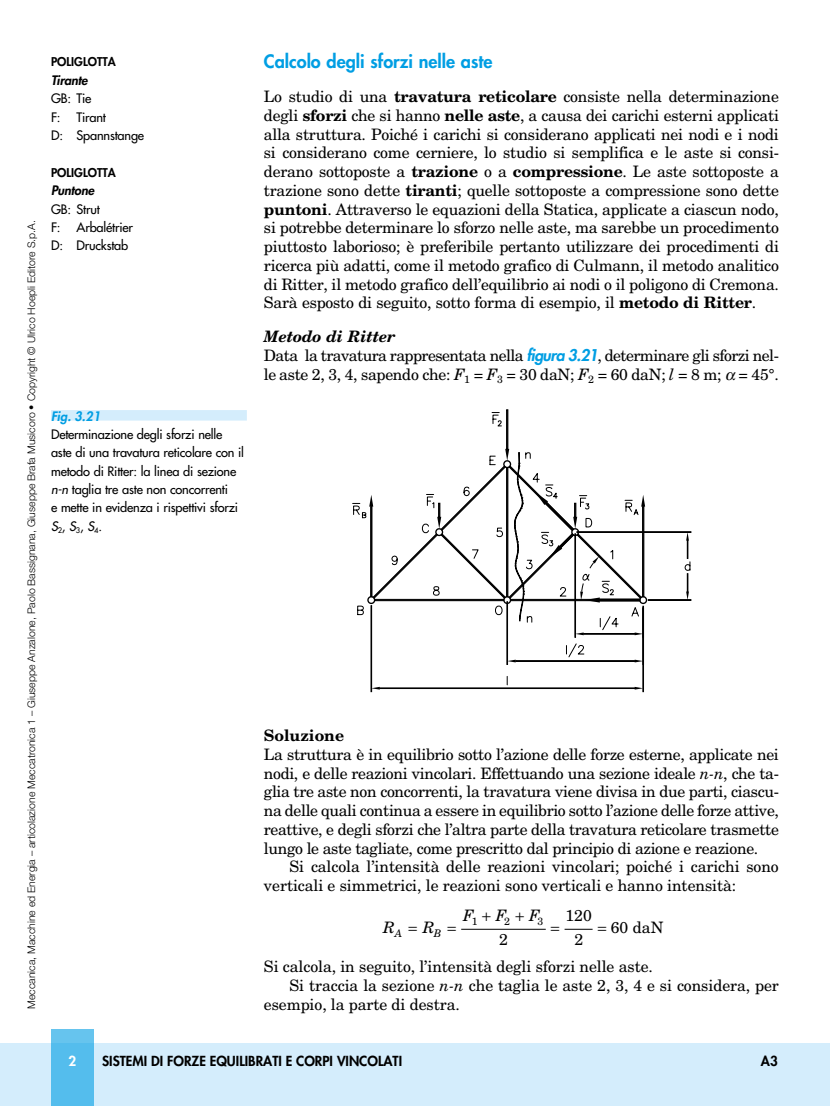
<style>
.page{position:relative;width:830px;height:1106px;background:#fff}
.page>*{position:absolute;margin:0;border:0;box-sizing:border-box;transform-origin:0 0}
.t1{font:800 18px "Futura";color:#009ee3}
.t2{font:15.75px/18.8px "New Century Schlbk";letter-spacing:-.005em;color:#000;text-align:justify}
.t3{font:15.75px/18.8px "New Century Schlbk";letter-spacing:-.035em;color:#000}
.t4{font:700 15.75px "New Century Schlbk";color:#000}
.t5{font:italic 15.75px "New Century Schlbk";color:#000}
.t6{font:800 13.5px "Futura";color:#000}
.t7{font:800 13.5px "Futura";color:#fff}
.t8{font:12.75px/18.5px "Futura";letter-spacing:-.015em;color:#000}
.t9{font:italic 800 12.75px "Futura";letter-spacing:-.015em;color:#000}
.t10{font:italic 800 12.75px "Futura";color:#009ee3}
.t11{font:800 11.85px "Futura";color:#000}
.t12{font:300 10.5px "Helvetica Neue";color:#000}
.t13{font:10.5px "New Century Schlbk";color:#000}
.t14{font:italic 10.5px "New Century Schlbk";color:#000}
.s1{font-style:italic}
.s2{font-weight:700}
.s3{font-weight:700;font-style:italic}
.s4{font-family:"Futura";font-weight:800;font-style:italic;color:#009ee3}
</style>
<div class="page">
<div style="left:0;top:1043px;width:829px;height:63px;background:#d4edfc"></div>
<div style="left:51px;top:1029px;width:43px;height:77px;background:linear-gradient(to bottom,#5ec1ee,#4fbbed)"></div>
<div style="left:51px;top:410px;width:196px;height:10px;background:#d4edfc"></div>
<svg style="left:369px;top:409px;width:322px;height:283px"></svg>
<hr style="left:461px;top:928px;width:84px;height:1px;background:#000">
<svg style="left:564px;top:928px;width:29px;height:2px"></svg>
<p class="t12" style="left:25px;top:1009px;width:790px;rotate:-90deg">Meccanica, Macchine ed Energia – articolazione Meccatronica 1 – Giuseppe Anzalone, Paolo Bassignana, Giuseppe Brafa Musicoro • Copyright © Ulrico Hoepli Editore S.p.A.</p>
<p class="t11" style="left:51px;top:55px;width:66px">POLIGLOTTA</p>
<p class="t9" style="left:51px;top:72px;width:38px">Tirante</p>
<p class="t8" style="left:51px;top:89px;width:42px">GB: Tie<br>F:</p>
<p class="t8" style="left:51px;top:108px;width:94px;text-indent:26px">Tirant<br>D: Spannstange</p>
<p class="t11" style="left:51px;top:165px;width:66px">POLIGLOTTA</p>
<p class="t9" style="left:51px;top:182px;width:45px">Puntone</p>
<p class="t8" style="left:51px;top:200px;width:50px">GB: Strut<br>F:</p>
<p class="t8" style="left:51px;top:218px;width:83px;text-indent:26px">Arbalétrier<br>D: Druckstab</p>
<p class="t10" style="left:51px;top:408px;width:51px">Fig. 3.21</p>
<p class="t8" style="left:51px;top:425px;width:194px">Determinazione degli sforzi nelle aste di una travatura reticolare con il metodo di Ritter: la linea di sezione <span class="s1">n-n</span> taglia tre aste non concorrenti<br>e mette in evidenza i rispettivi sforzi<br><span class="s1">S</span><sub>2</sub>, <span class="s1">S</span><sub>3</sub>, <span class="s1">S</span><sub>4</sub>.</p>
<p class="t1" style="left:264px;top:50px;width:230px">CALCOLO DEGLI SFORZI NELLE ASTE</p>
<p class="t2" style="left:264px;top:87px;width:516px">Lo studio di una <span class="s2">travatura reticolare</span> consiste nella determinazione degli <span class="s2">sforzi</span> che si hanno <span class="s2">nelle aste</span>, a causa dei carichi esterni applicati alla struttura. Poiché i carichi si considerano applicati nei nodi e i nodi si considerano come cerniere, lo studio si semplifica e le aste si consi&shy;derano sottoposte a <span class="s2">trazione</span> o a <span class="s2">compressione</span>. Le aste sottoposte a trazione sono dette <span class="s2">tiranti</span>; quelle sottoposte a compressione sono dette <span class="s2">puntoni</span>. Attraverso le equazioni della Statica, applicate a ciascun nodo, si potrebbe determinare lo sforzo nelle aste, ma sarebbe un procedimento piuttosto laborioso; è preferibile pertanto utilizzare dei procedimenti di ricerca più adatti, come il metodo grafico di Culmann, il metodo analitico di Ritter, il metodo grafico dell’equilibrio ai nodi o il poligono di Cremona.<br>Sarà esposto di seguito, sotto forma di esempio, il <span class="s2">metodo di Ritter</span>.</p>
<p class="t3" style="left:264px;top:327px;width:516px"><span class="s3">Metodo di Ritter<br></span>Data la travatura rappresentata nella <span class="s4">figura 3.21</span>, determinare gli sforzi nel&shy;le aste 2, 3, 4, sapendo che: <span class="s1">F</span><sub>1</sub> = <span class="s1">F</span><sub>3</sub> = 30 daN; <span class="s1">F</span><sub>2</sub> = 60 daN; <span class="s1">l</span> = 8 m; = 45°.</p>
<p class="t4" style="left:264px;top:725px;width:82px">Soluzione</p>
<p class="t2" style="left:264px;top:744px;width:516px">La struttura è in equilibrio sotto l’azione delle forze esterne, applicate nei nodi, e delle reazioni vincolari. Effettuando una sezione ideale <span class="s1">n-n</span>, che ta&shy;glia tre aste non concorrenti, la travatura viene divisa in due parti, ciascu&shy;na delle quali continua a essere in equilibrio sotto l’azione delle forze attive, reattive, e degli sforzi che l’altra parte della travatura reticolare trasmette lungo le aste tagliate, come prescritto dal principio di azione e reazione.</p>
<p class="t2" style="left:264px;top:857px;width:516px;text-indent:26px">Si calcola l’intensità delle reazioni vincolari; poiché i carichi sono verticali e simmetrici, le reazioni sono verticali e hanno intensità:</p>
<p class="t5" style="left:383px;top:918px;width:13px">R</p>
<p class="t5" style="left:422px;top:918px;width:13px">R</p>
<p class="t5" style="left:463px;top:906px;width:12px">F</p>
<p class="t5" style="left:495px;top:906px;width:12px">F</p>
<p class="t5" style="left:528px;top:906px;width:12px">F</p>
<p class="t2" style="left:565px;top:903px;width:28px;line-height:24.5px;text-align:center">120<br>2</p>
<p class="t2" style="left:610px;top:918px;width:54px">60 daN</p>
<p class="t2" style="left:264px;top:957px;width:390px">Si calcola, in seguito, l’intensità degli sforzi nelle aste.</p>
<p class="t2" style="left:289px;top:975px;width:490px">Si traccia la sezione <span class="s1">n-n</span> che taglia le aste 2, 3, 4 e si considera, per</p>
<p class="t2" style="left:264px;top:994px;width:197px">esempio, la parte di destra.</p>
<p class="t13" style="left:471px;top:914px;width:7px">1</p>
<p class="t13" style="left:504px;top:914px;width:7px">2</p>
<p class="t13" style="left:537px;top:914px;width:7px">3</p>
<p class="t2" style="left:499px;top:930px;width:10px">2</p>
<p class="t14" style="left:394px;top:927px;width:9px">A</p>
<p class="t14" style="left:433px;top:927px;width:9px">B</p>
<p class="t7" style="left:68px;top:1052px;width:9px">2</p>
<p class="t6" style="left:102px;top:1052px;width:301px">SISTEMI DI FORZE EQUILIBRATI E CORPI VINCOLATI</p>
<p class="t6" style="left:760px;top:1052px;width:18px">A3</p>
</div>
